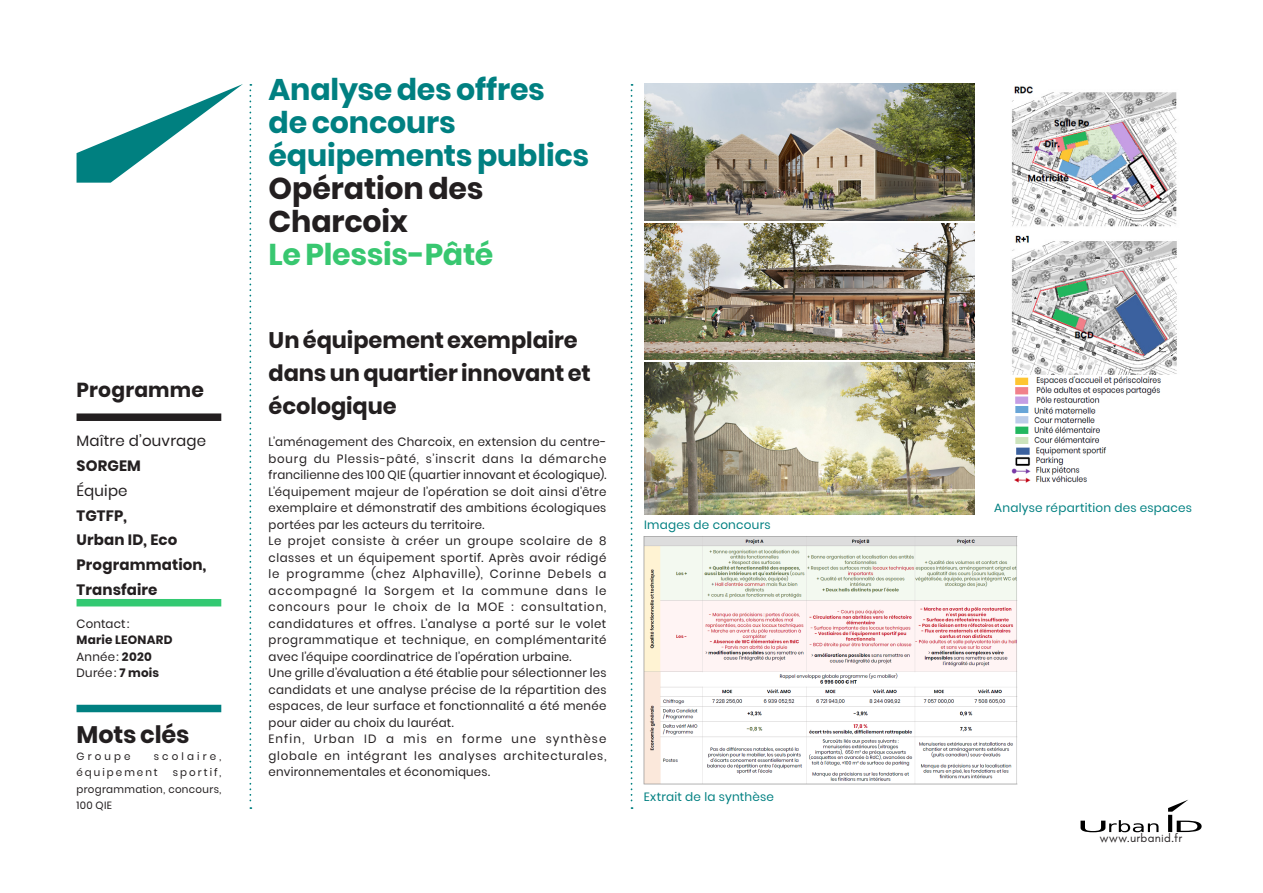
<style>
.page{position:relative;width:1263px;height:893px;background:#fff}
.page>*{position:absolute;margin:0;border:0;box-sizing:border-box;transform-origin:0 0}
.titre_projet_FICHE_R{font:700 30px/33px "Poppins";letter-spacing:-.005em;color:#008081}
.titre_projet_FICHE_R-2{font:700 30px "Poppins";letter-spacing:-.01em;color:#38c770}
.titre_mot_clé_FICHE{font:700 24px "Poppins";letter-spacing:-.01em;color:#231f20}
.intertitre_FICHE_RÉF{font:700 22.5px/33px "Poppins";letter-spacing:-.005em;color:#231f20}
.contenu_maître_d_ouv{font:700 20.25px "Poppins";letter-spacing:.01em;color:#231f20}
.contenu_maître_d_ouv-2{font:700 15px/24.8px "Poppins";letter-spacing:.01em;color:#231f20}
.intitulé_maître_d_ou{font:15px "Poppins";letter-spacing:.01em;color:#231f20}
.intitulé_équipe_date{font:15px "Poppins";letter-spacing:.01em;color:#231f20}
.texte_courant{font:12px/16.5px "Poppins";letter-spacing:.02em;color:#231f20;text-align:justify}
.légende_icono{font:12px "Poppins";letter-spacing:.02em;color:#008081}
.t1{font:12px "Glacial Indifference";letter-spacing:.025em;color:#231f20}
.texte_courant-2{font:700 12px "Poppins";letter-spacing:.02em;color:#231f20}
.contact_FICHE_RÉF__a{font:12px "Poppins";letter-spacing:.015em;color:#231f20}
.texte_courant-3{font:10.5px/16.5px "Poppins";letter-spacing:.19em;color:#231f20}
.s1{font-weight:700}
.s2{color:#231f20}
</style>
<div class="page">
<svg style="left:77px;top:84px;width:166px;height:99px"></svg>
<svg style="left:1080px;top:820px;width:78px;height:12px"></svg>
<svg style="left:1168px;top:800px;width:33px;height:32px"></svg>
<svg style="left:631px;top:84px;width:1px;height:725px"></svg>
<svg style="left:249px;top:84px;width:2px;height:725px"></svg>
<div style="left:77px;top:413px;width:144px;height:8px;background:#231f20"></div>
<div style="left:77px;top:599px;width:144px;height:7px;background:#33c972"></div>
<div style="left:77px;top:705px;width:144px;height:7px;background:#008081"></div>
<img style="left:644px;top:84px;width:331px;height:136px">
<img style="left:644px;top:223px;width:331px;height:136px">
<img style="left:1011px;top:86px;width:166px;height:289px">
<img style="left:645px;top:363px;width:330px;height:152px">
<img style="left:1015px;top:406px;width:85px;height:38px">
<img style="left:1011px;top:447px;width:95px;height:36px">
<img style="left:1015px;top:376px;width:146px;height:28px">
<img style="left:644px;top:536px;width:373px;height:248px">
<p class="contenu_maître_d_ouv" style="left:77px;top:378px;width:129px">Programme</p>
<p class="intitulé_maître_d_ou" style="left:77px;top:432px;width:131px">Maître d’ouvrage</p>
<p class="contenu_maître_d_ouv-2" style="left:77px;top:454px;width:66px">SORGEM</p>
<p class="intitulé_équipe_date" style="left:77px;top:482px;width:53px">Équipe</p>
<p class="contenu_maître_d_ouv-2" style="left:77px;top:503px;width:131px">TGTFP,<br>Urban ID, Eco<br>Programmation,<br>Transfaire</p>
<p class="contact_FICHE_RÉF__a" style="left:77px;top:617px;width:54px">Contact:</p>
<p class="texte_courant-2" style="left:77px;top:633px;width:98px">Marie LEONARD</p>
<p class="texte_courant" style="left:77px;top:648px;width:77px">Année: <span class="s1">2020</span></p>
<p class="texte_courant" style="left:77px;top:665px;width:84px">Durée: <span class="s1">7 mois</span></p>
<p class="titre_mot_clé_FICHE" style="left:77px;top:721px;width:114px">Mots clés</p>
<p class="texte_courant-3" style="left:77px;top:748px;width:56px">Groupe</p>
<p class="texte_courant-3" style="left:77px;top:748px;width:146px;text-indent:77px">scolaire, équipement</p>
<p class="texte_courant-3" style="left:77px;top:764px;width:146px;text-align:justify;text-indent:96px">sportif, programmation, concours, 100 QIE</p>
<p class="titre_projet_FICHE_R" style="left:269px;top:74px;width:322px">Analyse des offres de concours équipements publics<br><span class="s2">Opération des<br>Charcoix</span></p>
<p class="titre_projet_FICHE_R-2" style="left:269px;top:237px;width:226px">Le Plessis-Pâté</p>
<p class="intertitre_FICHE_RÉF" style="left:269px;top:323px;width:324px">Un équipement exemplaire dans un quartier innovant et écologique</p>
<p class="texte_courant" style="left:269px;top:434px;width:339px">L’aménagement des Charcoix, en extension du centre&shy;bourg du Plessis-pâté, s’inscrit dans la démarche francilienne des 100 QIE (quartier innovant et écologique).<br>L’équipement majeur de l’opération se doit ainsi d’être exemplaire et démonstratif des ambitions écologiques portées par les acteurs du territoire.</p>
<p class="texte_courant" style="left:269px;top:533px;width:339px">Le projet consiste à créer un groupe scolaire de 8 classes et un équipement sportif. Après avoir rédigé le programme (chez Alphaville), Corinne Debels a accompagné la Sorgem et la commune dans le concours pour le choix de la MOE : consultation, candidatures et offres. L’analyse a porté sur le volet programmatique et technique, en complémentarité avec l’équipe coordinatrice de l’opération urbaine.</p>
<p class="texte_courant" style="left:269px;top:665px;width:339px">Une grille d’évaluation a été établie pour sélectionner les candidats et une analyse précise de la répartition des espaces, de leur surface et fonctionnalité a été menée pour aider au choix du lauréat.</p>
<p class="texte_courant" style="left:269px;top:731px;width:339px">Enfin, Urban ID a mis en forme une synthèse globale en intégrant les analyses architecturales, environnementales et économiques.</p>
<p class="légende_icono" style="left:644px;top:518px;width:128px">Images de concours</p>
<p class="légende_icono" style="left:644px;top:790px;width:132px">Extrait de la synthèse</p>
<p class="légende_icono" style="left:994px;top:501px;width:199px">Analyse répartition des espaces</p>
<p class="t1" style="left:1100px;top:831px;width:84px">www.urbanid.fr</p>
</div>
